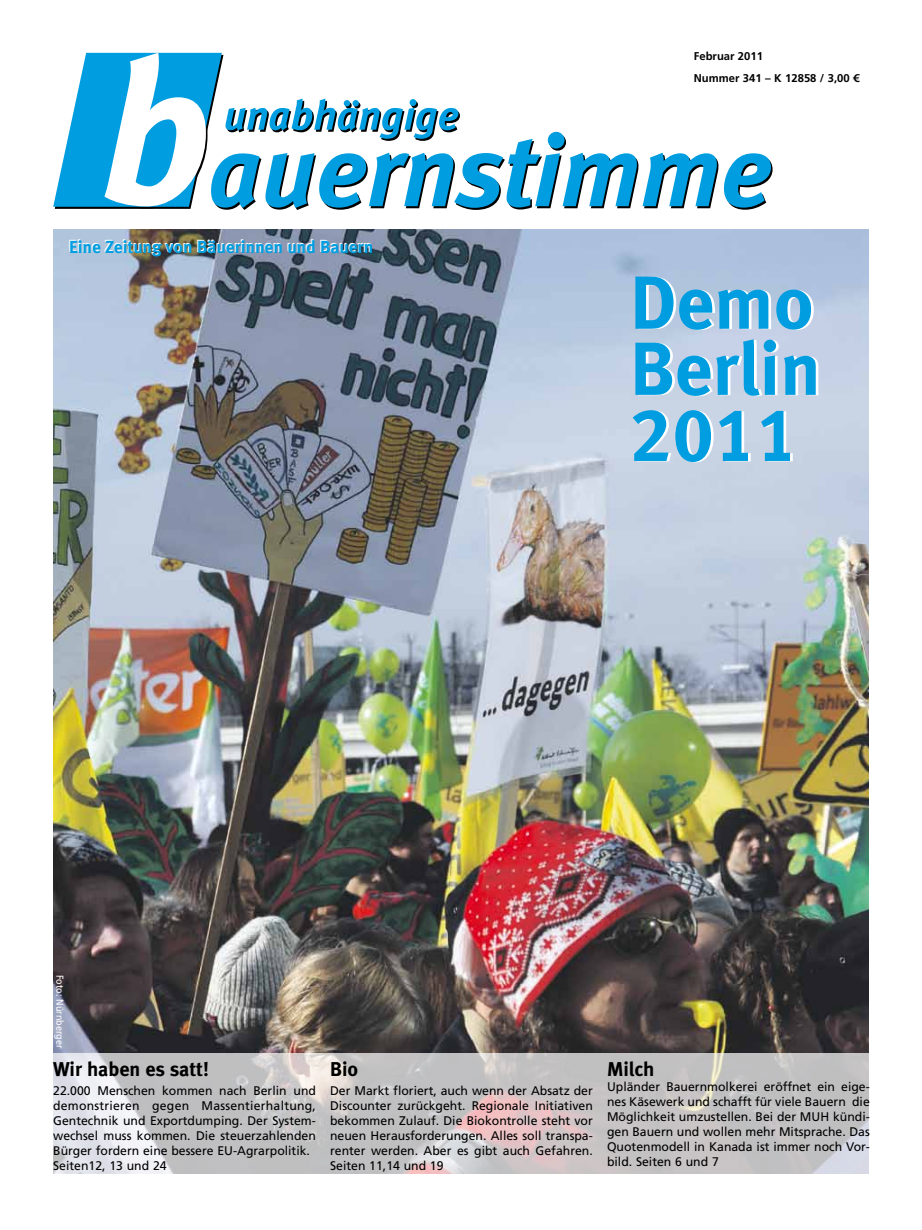
<style>
.page{position:relative;width:922px;height:1230px;background:#fff}
.page>*{position:absolute;margin:0;border:0;box-sizing:border-box;transform-origin:0 0}
.t1{font:75px/66.1px "Meta Bold LF";color:#009ee0;text-align:justify}
.t2{font:20px "Meta Bold LF";color:#000}
.t3{font:700 17.5px "Meta";color:#009ee0}
.t4{font:12.5px/15px "Frutiger LT Std";color:#000;text-align:justify}
.t5{font:700 11.25px/22.1px "Frutiger LT Std";color:#000}
.t6{font:10px "Frutiger LT Std";color:#fff;scale:.9 1}
</style>
<div class="page">
<img style="left:53px;top:229px;width:815px;height:823px">
<svg style="left:53px;top:53px;width:719px;height:157px"></svg>
<svg style="left:53px;top:1052px;width:816px;height:121px;fill:#c2c1c2"></svg>
<h3 class="t3" style="left:69px;top:236px;width:305px">Eine Zeitung von Bäuerinnen und Bauern</h3>
<p class="t5" style="left:693px;top:45px;width:167px">Februar 2011<br>Nummer 341 – K 12858 / 3,00 €</p>
<h1 class="t1" style="left:630px;top:268px;width:192px">Demo Berlin 2011</h1>
<p class="t6" style="left:66px;top:975px;width:83px;rotate:90deg">Foto: Nürnberger</p>
<h2 class="t2" style="left:53px;top:1056px;width:157px">Wir haben es satt!</h2>
<p class="t4" style="left:53px;top:1082px;width:264px;text-align:left">22.000 Menschen kommen nach Berlin und demonstrieren gegen Massentierhaltung, Gentechnik und Exportdumping. Der System&shy;wechsel muss kommen. Die steuerzahlenden Bürger fordern eine bessere EU-Agrarpolitik.<br>Seiten12, 13 und 24</p>
<h2 class="t2" style="left:330px;top:1056px;width:30px">Bio</h2>
<p class="t4" style="left:330px;top:1082px;width:264px">Der Markt floriert, auch wenn der Absatz der Discounter zurückgeht. Regionale Initiativen bekommen Zulauf. Die Biokontrolle steht vor neuen Herausforderungen. Alles soll transpa&shy;renter werden. Aber es gibt auch Gefahren.<br>Seiten 11,14 und 19</p>
<h2 class="t2" style="left:607px;top:1056px;width:49px">Milch</h2>
<p class="t4" style="left:607px;top:1079px;width:264px">Upländer Bauernmolkerei eröffnet ein eige&shy;nes Käsewerk und schafft für viele Bauern die Möglichkeit umzustellen. Bei der MUH kündi&shy;gen Bauern und wollen mehr Mitsprache. Das Quotenmodell in Kanada ist immer noch Vor&shy;bild. Seiten 6 und 7</p>
</div>
